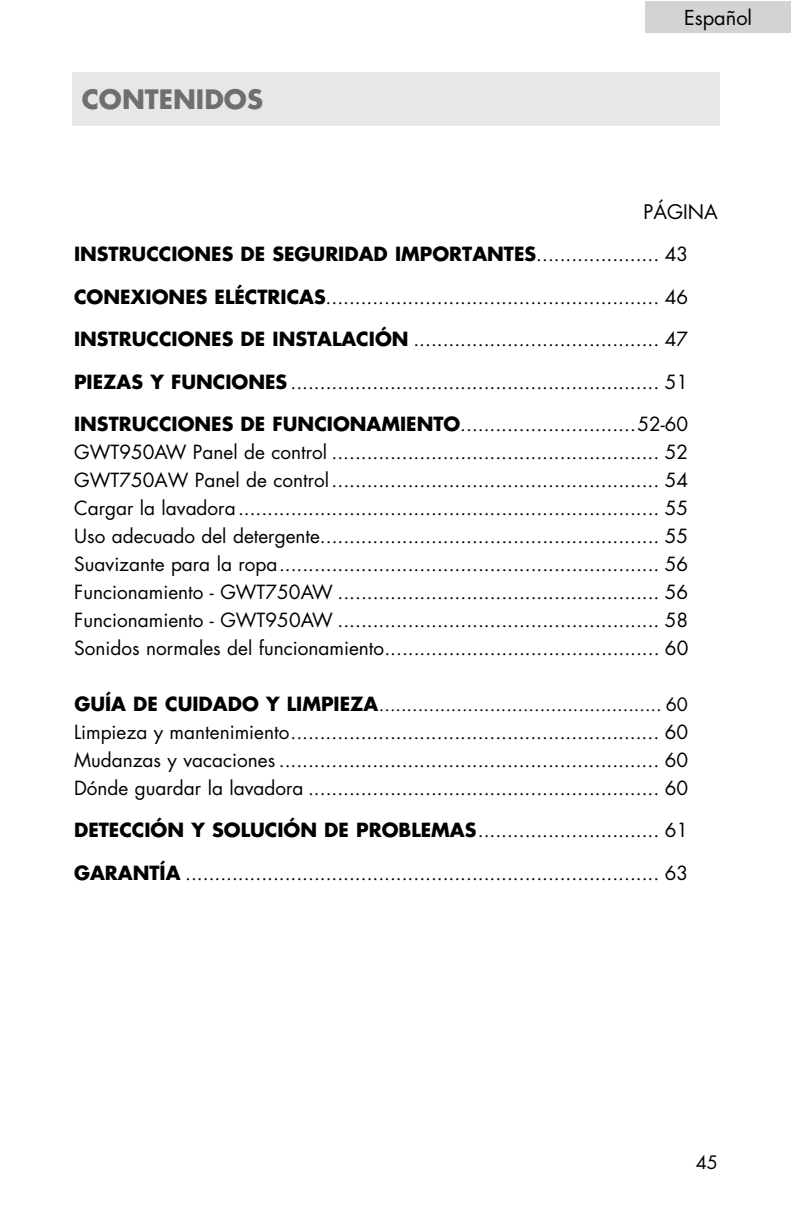
<style>
.page{position:relative;width:792px;height:1224px;background:#fff}
.page>*{position:absolute;margin:0;border:0;box-sizing:border-box;transform-origin:0 0}
.t1{font:700 26px "Futura Std";color:#6d6f71}
.t2{font:20px "Futura Std";color:#000}
.t3{font:19.6px "Futura Std";color:#000}
.t4{font:19px/28px "Futura Std";color:#000;text-align:justify}
.t5{font:700 19px "Futura Std";color:#000}
.t6{font:18px "Futura Std";color:#000}
.s1{font-weight:400}
.s2{font-weight:700}
.s3{font-weight:700;font-size:19px}
</style>
<div class="page">
<div style="left:72px;top:72px;width:648px;height:53px;background:#e6e7e8"></div>
<div style="left:645px;top:1px;width:146px;height:32px;background:#d1d3d4"></div>
<h1 class="t1" style="left:82px;top:82px;width:183px">CONTENIDOS</h1>
<p class="t2" style="left:684px;top:5px;width:70px">Español</p>
<p class="t3" style="left:644px;top:199px;width:76px">PÁGINA</p>
<p class="t5" style="left:74px;top:242px;width:616px">INSTRUCCIONES DE SEGURIDAD IMPORTANTES<span class="s1">..................... 43</span></p>
<p class="t4" style="left:74px;top:283px;width:616px"><span class="s2">CONEXIONES ELÉCTRICAS</span>......................................................... 46</p>
<p class="t4" style="left:74px;top:325px;width:616px"><span class="s2">INSTRUCCIONES DE INSTALACIÓN</span> .......................................... 47</p>
<p class="t4" style="left:74px;top:368px;width:616px"><span class="s2">PIEZAS Y FUNCIONES</span> ............................................................... 51</p>
<p class="t4" style="left:74px;top:410px;width:616px"><span class="s2">INSTRUCCIONES DE FUNCIONAMIENTO</span>..............................52-60<br>GWT950AW Panel de control ........................................................ 52<br>GWT750AW Panel de control........................................................ 54<br>Cargar la lavadora........................................................................ 55<br>Uso adecuado del detergente.......................................................... 55<br>Suavizante para la ropa................................................................. 56<br>Funcionamiento - GWT750AW ....................................................... 56<br>Funcionamiento - GWT950AW ....................................................... 58<br>Sonidos normales del funcionamiento............................................... 60</p>
<p class="t6" style="left:74px;top:693px;width:615px"><span class="s3">GUÍA DE CUIDADO Y LIMPIEZA</span>................................................... 60</p>
<p class="t4" style="left:74px;top:718px;width:616px">Limpieza y mantenimiento............................................................... 60<br>Mudanzas y vacaciones ................................................................. 60<br>Dónde guardar la lavadora ............................................................ 60</p>
<p class="t4" style="left:74px;top:817px;width:616px"><span class="s2">DETECCIÓN Y SOLUCIÓN DE PROBLEMAS</span>............................... 61</p>
<p class="t4" style="left:74px;top:859px;width:616px"><span class="s2">GARANTÍA</span> ................................................................................. 63</p>
<p class="t6" style="left:696px;top:1151px;width:24px">45</p>
</div>
